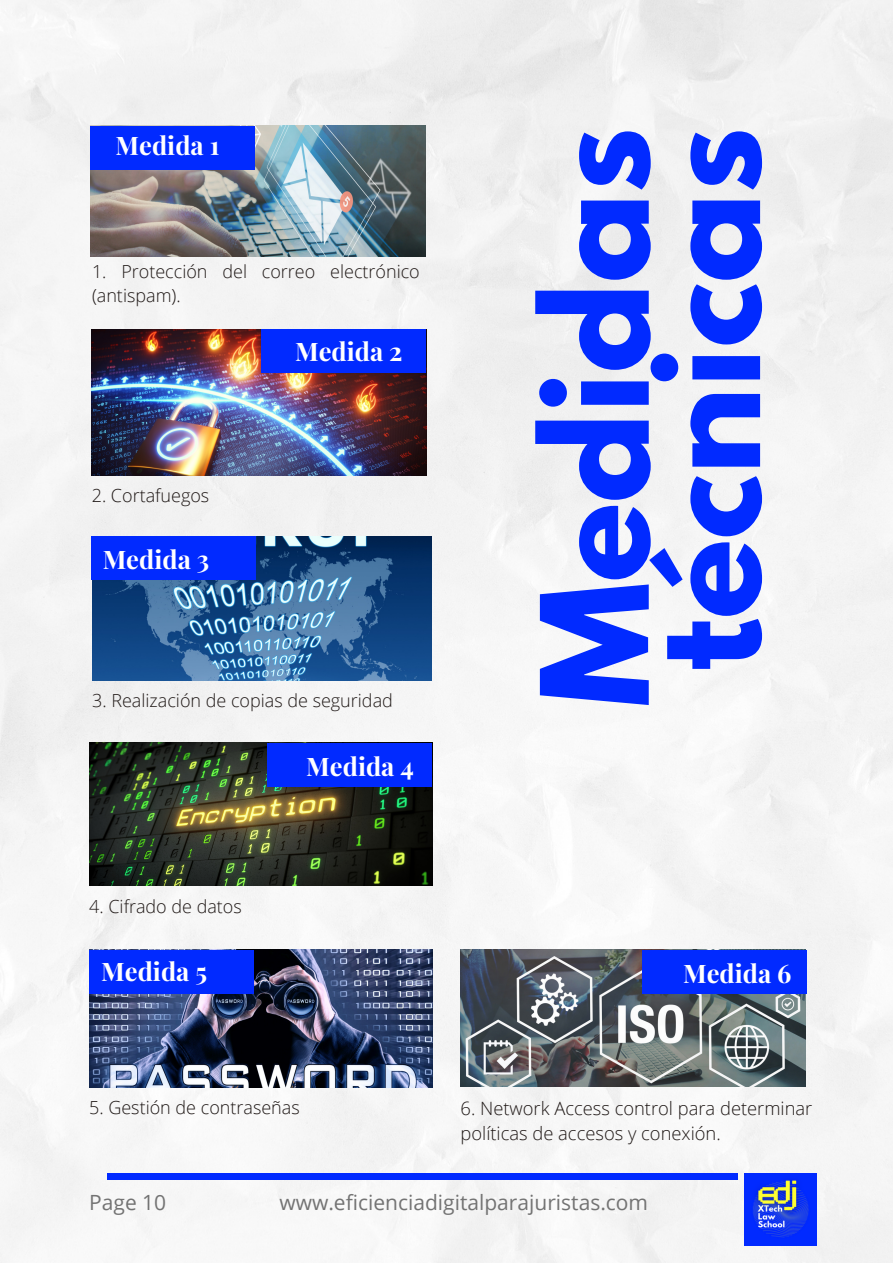
<style>
.page{position:relative;width:893px;height:1264px;background:#fff}
.page>*{position:absolute;margin:0;border:0;box-sizing:border-box;transform-origin:0 0}
.t1{font:700 131.85px/111.3px "League Spartan";color:#012aff}
.t2{font:700 25.5px "Playfair Display";color:#fff}
.t3{font:21px "Open Sans";color:#737373}
.t4{font:300 18.3px/25.2px "Open Sans";color:#201917}
.t5{font:300 18px/24.8px "Open Sans";color:#201917}
</style>
<div class="page">
<div style="left:1px;top:0;width:891px;height:1262px;background:#f4f4f4"></div>
<img style="left:91px;top:126px;width:335px;height:130px">
<div style="left:91px;top:126px;width:164px;height:44px;background:#012aff"></div>
<img style="left:92px;top:536px;width:340px;height:144px">
<img style="left:92px;top:329px;width:335px;height:146px">
<img style="left:89px;top:742px;width:343px;height:143px">
<div style="left:262px;top:329px;width:164px;height:44px;background:#012aff"></div>
<img style="left:89px;top:949px;width:343px;height:138px">
<img style="left:460px;top:949px;width:345px;height:137px">
<div style="left:642px;top:949px;width:164px;height:44px;background:#012aff"></div>
<div style="left:267px;top:742px;width:164px;height:44px;background:#012aff"></div>
<div style="left:92px;top:536px;width:164px;height:44px;background:#012aff"></div>
<div style="left:89px;top:949px;width:164px;height:44px;background:#012aff"></div>
<img style="left:744px;top:1173px;width:72px;height:71px">
<div style="left:107px;top:1173px;width:630px;height:6px;background:#012aff"></div>
<p class="t2" style="left:116px;top:127px;width:105px">Medida 1</p>
<p class="t5" style="left:92px;top:258px;width:329px">1. Protección del correo electrónico (antispam).</p>
<p class="t5" style="left:92px;top:483px;width:119px">2. Cortafuegos</p>
<p class="t2" style="left:103px;top:541px;width:108px">Medida 3</p>
<p class="t2" style="left:295px;top:333px;width:109px">Medida 2</p>
<p class="t5" style="left:92px;top:688px;width:302px">3. Realización de copias de seguridad</p>
<p class="t2" style="left:306px;top:748px;width:109px">Medida 4</p>
<p class="t1" style="left:556px;top:707px;width:581px;rotate:-90deg">Medidas técnicas</p>
<p class="t5" style="left:89px;top:893px;width:154px">4. Cifrado de datos</p>
<p class="t2" style="left:101px;top:953px;width:107px">Medida 5</p>
<p class="t5" style="left:89px;top:1094px;width:212px">5. Gestión de contraseñas</p>
<p class="t2" style="left:683px;top:954px;width:110px">Medida 6</p>
<p class="t4" style="left:460px;top:1095px;width:353px">6. Network Access control para determinar políticas de accesos y conexión.</p>
<p class="t3" style="left:89px;top:1187px;width:78px">Page 10</p>
<p class="t3" style="left:279px;top:1187px;width:370px">www.eficienciadigitalparajuristas.com</p>
</div>
